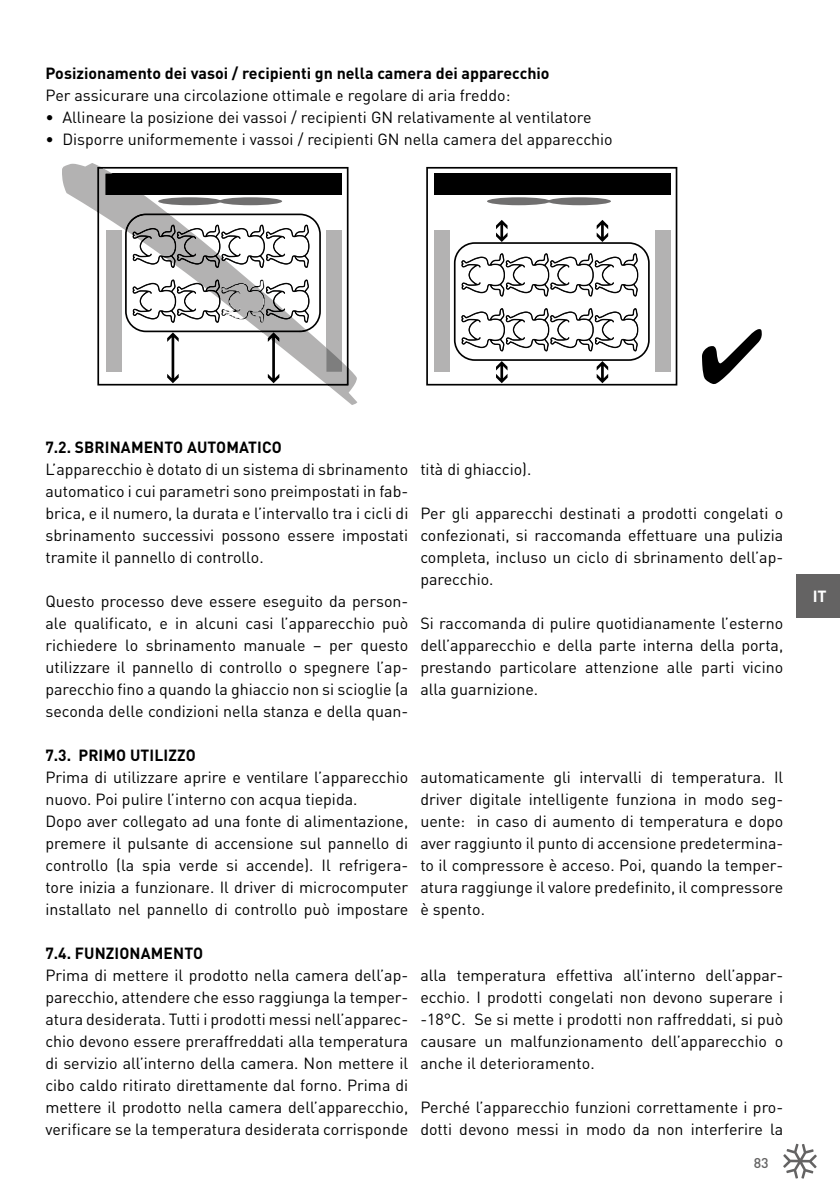
<style>
.page{position:relative;width:840px;height:1191px;background:#fff}
.page>*{position:absolute;margin:0;border:0;box-sizing:border-box;transform-origin:0 0}
.t1{font:16px/22px "DIN Pro";color:#000;text-align:justify}
.t2{font:700 16px "DIN Pro";color:#000}
.t3{font:700 16px "DIN Pro";color:#fff}
.t4{font:500 14px "DIN Pro";color:#646363}
</style>
<div class="page">
<div style="left:796px;top:574px;width:43px;height:43px;background:#646363"></div>
<svg style="left:783px;top:1143px;width:33px;height:35px"></svg>
<svg style="left:426px;top:167px;width:251px;height:218px"></svg>
<div style="left:434px;top:174px;width:236px;height:21px;background:#000"></div>
<div style="left:486px;top:197px;width:64px;height:8px;background:#706f6f;border-radius:50%"></div>
<div style="left:547px;top:197px;width:63px;height:8px;background:#706f6f;border-radius:50%"></div>
<svg style="left:453px;top:220px;width:196px;height:163px"></svg>
<svg style="left:63px;top:163px;width:294px;height:242px"></svg>
<svg style="left:97px;top:167px;width:251px;height:218px"></svg>
<svg style="left:62px;top:167px;width:280px;height:216px"></svg>
<img style="left:221px;top:279px;width:44px;height:44px">
<svg style="left:702px;top:329px;width:59px;height:55px"></svg>
<p class="t2" style="left:45px;top:60px;width:505px">Posizionamento dei vasoi / recipienti gn nella camera dei apparecchio</p>
<p class="t1" style="left:45px;top:82px;width:466px">Per assicurare una circolazione ottimale e regolare di aria freddo:</p>
<p class="t1" style="left:45px;top:104px;width:547px">• Allineare la posizione dei vassoi / recipienti GN relativamente al ventilatore</p>
<p class="t1" style="left:45px;top:126px;width:568px">• Disporre uniformemente i vassoi / recipienti GN nella camera del apparecchio</p>
<p class="t2" style="left:45px;top:434px;width:238px">7.2. SBRINAMENTO AUTOMATICO</p>
<p class="t1" style="left:45px;top:456px;width:364px">L’apparecchio è dotato di un sistema di sbrinamento automatico i cui parametri sono preimpostati in fab&shy;brica, e il numero, la durata e l’intervallo tra i cicli di sbrinamento successivi possono essere impostati tramite il pannello di controllo.</p>
<p class="t1" style="left:45px;top:588px;width:364px">Questo processo deve essere eseguito da person&shy;ale qualificato, e in alcuni casi l’apparecchio può richiedere lo sbrinamento manuale – per questo utilizzare il pannello di controllo o spegnere l’ap&shy;parecchio fino a quando la ghiaccio non si scioglie (a seconda delle condizioni nella stanza e della quan-</p>
<p class="t1" style="left:420px;top:456px;width:112px">tità di ghiaccio).</p>
<p class="t1" style="left:420px;top:500px;width:364px">Per gli apparecchi destinati a prodotti congelati o confezionati, si raccomanda effettuare una pulizia completa, incluso un ciclo di sbrinamento dell’ap&shy;parecchio.</p>
<p class="t1" style="left:420px;top:610px;width:364px">Si raccomanda di pulire quotidianamente l’esterno dell’apparecchio e della parte interna della porta, prestando particolare attenzione alle parti vicino alla guarnizione.</p>
<p class="t2" style="left:45px;top:742px;width:152px">7.3. PRIMO UTILIZZO</p>
<p class="t1" style="left:45px;top:764px;width:364px;text-align:left">Prima di utilizzare aprire e ventilare l’apparecchio nuovo. Poi pulire l’interno con acqua tiepida.<br>Dopo aver collegato ad una fonte di alimentazione, premere il pulsante di accensione sul pannello di controllo (la spia verde si accende). Il refrigera&shy;tore inizia a funzionare. Il driver di microcomputer installato nel pannello di controllo può impostare</p>
<p class="t1" style="left:420px;top:764px;width:364px">automaticamente gli intervalli di temperatura. Il driver digitale intelligente funziona in modo seg&shy;uente: in caso di aumento di temperatura e dopo aver raggiunto il punto di accensione predetermina&shy;to il compressore è acceso. Poi, quando la temper&shy;atura raggiunge il valore predefinito, il compressore è spento.</p>
<p class="t2" style="left:45px;top:940px;width:159px">7.4. FUNZIONAMENTO</p>
<p class="t1" style="left:45px;top:962px;width:364px">Prima di mettere il prodotto nella camera dell’ap&shy;parecchio, attendere che esso raggiunga la temper&shy;atura desiderata. Tutti i prodotti messi nell’apparec&shy;chio devono essere preraffreddati alla temperatura di servizio all’interno della camera. Non mettere il cibo caldo ritirato direttamente dal forno. Prima di mettere il prodotto nella camera dell’apparecchio, verificare se la temperatura desiderata corrisponde</p>
<p class="t1" style="left:420px;top:962px;width:364px">alla temperatura effettiva all’interno dell’appar&shy;ecchio. I prodotti congelati non devono superare i -18°C. Se si mette i prodotti non raffreddati, si può causare un malfunzionamento dell’apparecchio o anche il deterioramento.</p>
<p class="t1" style="left:420px;top:1094px;width:364px">Perché l’apparecchio funzioni correttamente i pro&shy;dotti devono messi in modo da non interferire la</p>
<p class="t4" style="left:753px;top:1151px;width:16px">83</p>
<p class="t3" style="left:812px;top:583px;width:16px">IT</p>
</div>
